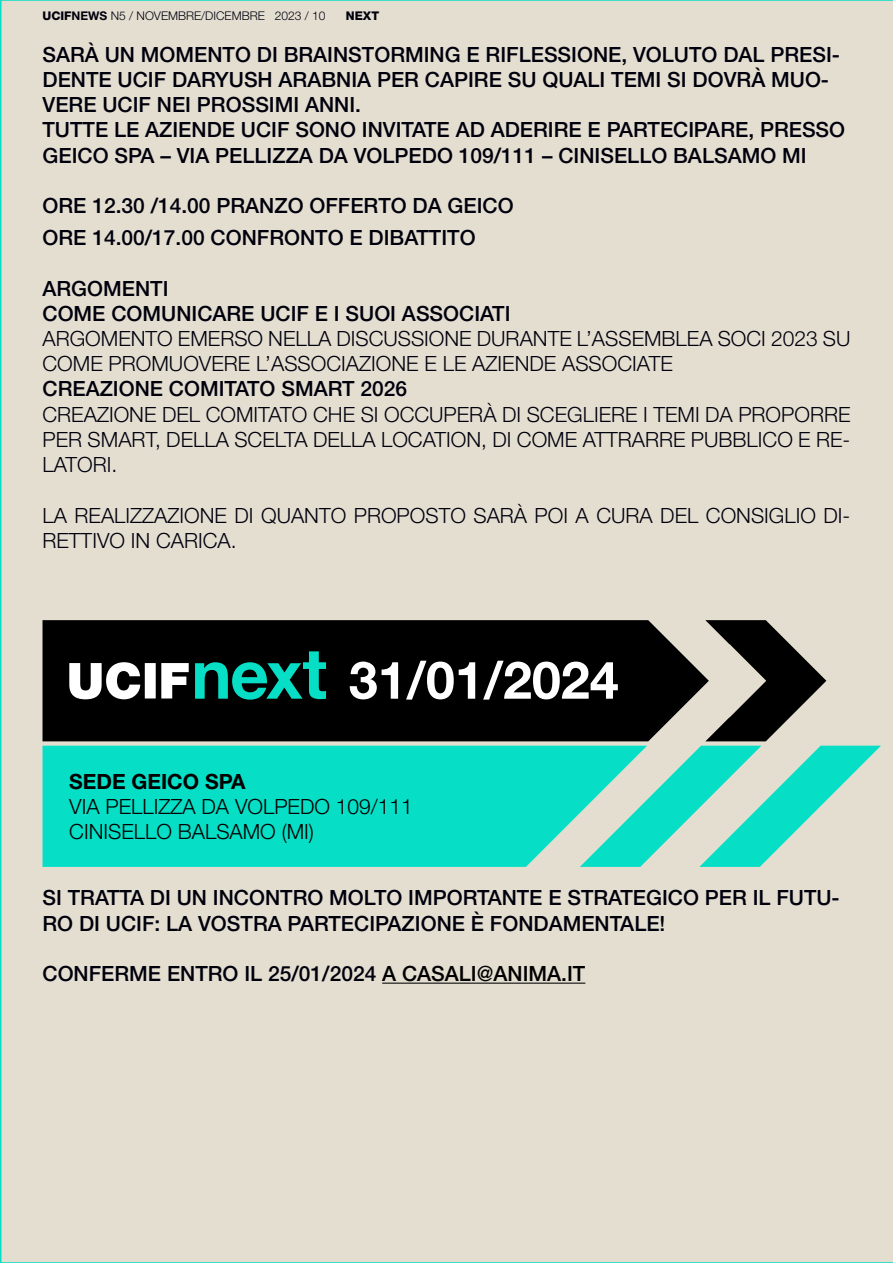
<style>
.page{position:relative;width:893px;height:1263px;background:#e4ded1}
.page>*{position:absolute;margin:0;border:0;box-sizing:border-box;transform-origin:0 0}
.t1{font:700 52.05px "Helvetica Neue LT Std";color:#fff}
.t2{font:500 21px/25.2px "Helvetica Neue LT Std";color:#00000d}
.t3{font:300 21px/25.2px "Helvetica Neue LT Std";color:#00000d}
.t4{font:300 21px/25.2px "Helvetica Neue LT Std";color:#000}
.t5{font:700 21px "Helvetica Neue LT Std";color:#000}
.t6{font:300 12px "Helvetica Neue LT Std";color:#00000d}
.t7{font:800 12px "Helvetica Neue LT Std";color:#00000d}
.s1{font-weight:800}
.s2{font-weight:700}
.s3{font-size:68.55px;color:#06dec6}
.s4{font-size:70.35px;color:#06dec6}
.s5{color:#000}
</style>
<div class="page">
<hr style="left:382px;top:982px;width:203px;height:2px;background:#000">
<svg style="left:43px;top:620px;width:783px;height:121px;background:#1b1a18"></svg>
<svg style="left:69px;top:662px;width:120px;height:37px"></svg>
<div style="left:43px;top:746px;width:537px;height:121px;background:#06dec6"></div>
<svg style="left:580px;top:746px;width:301px;height:121px;background:#7cdecb"></svg>
<p class="t6" style="left:43px;top:9px;width:284px"><span class="s1">UCIF</span><span class="s2">NEWS</span> N5 / NOVEMBRE/DICEMBRE 2023 / 10</p>
<p class="t7" style="left:346px;top:9px;width:35px">NEXT</p>
<p class="t2" style="left:43px;top:41px;width:804px">SARÀ UN MOMENTO DI BRAINSTORMING E RIFLESSIONE, VOLUTO DAL PRESI-DENTE UCIF DARYUSH ARABNIA PER CAPIRE SU QUALI TEMI SI DOVRÀ MUO-VERE UCIF NEI PROSSIMI ANNI.<br>TUTTE LE AZIENDE UCIF SONO INVITATE AD ADERIRE E PARTECIPARE, PRESSO GEICO SPA – VIA PELLIZZA DA VOLPEDO 109/111 – CINISELLO BALSAMO MI</p>
<p class="t2" style="left:43px;top:189px;width:473px;line-height:32.4px">ORE 12.30 /14.00 PRANZO OFFERTO DA GEICO<br>ORE 14.00/17.00 CONFRONTO E DIBATTITO</p>
<p class="t2" style="left:43px;top:275px;width:469px">ARGOMENTI<br>COME COMUNICARE UCIF E I SUOI ASSOCIATI</p>
<p class="t3" style="left:43px;top:326px;width:809px">ARGOMENTO EMERSO NELLA DISCUSSIONE DURANTE L’ASSEMBLEA SOCI 2023 SU<br>COME PROMUOVERE L’ASSOCIAZIONE E LE AZIENDE ASSOCIATE</p>
<p class="t2" style="left:43px;top:376px;width:366px">CREAZIONE COMITATO SMART 2026</p>
<p class="t3" style="left:43px;top:401px;width:809px;text-align:justify">CREAZIONE DEL COMITATO CHE SI OCCUPERÀ DI SCEGLIERE I TEMI DA PROPORRE PER SMART, DELLA SCELTA DELLA LOCATION, DI COME ATTRARRE PUBBLICO E RE-LATORI.</p>
<p class="t3" style="left:43px;top:502px;width:809px">LA REALIZZAZIONE DI QUANTO PROPOSTO SARÀ POI A CURA DEL CONSIGLIO DI-<br>RETTIVO IN CARICA.</p>
<h1 class="t1" style="left:191px;top:648px;width:429px"><span class="s3">nex</span><span class="s4">t</span> 31/01/2024</h1>
<p class="t5" style="left:69px;top:768px;width:178px">SEDE GEICO SPA</p>
<p class="t4" style="left:69px;top:793px;width:345px">VIA PELLIZZA DA VOLPEDO 109/111<br>CINISELLO BALSAMO (MI)</p>
<p class="t2" style="left:43px;top:885px;width:799px">SI TRATTA DI UN INCONTRO MOLTO IMPORTANTE E STRATEGICO PER IL FUTU-<br>RO DI UCIF: LA VOSTRA PARTECIPAZIONE È FONDAMENTALE!</p>
<p class="t2" style="left:43px;top:961px;width:544px">CONFERME ENTRO IL 25/01/2024 <span class="s5">A CASALI@ANIMA.IT</span></p>
</div>
